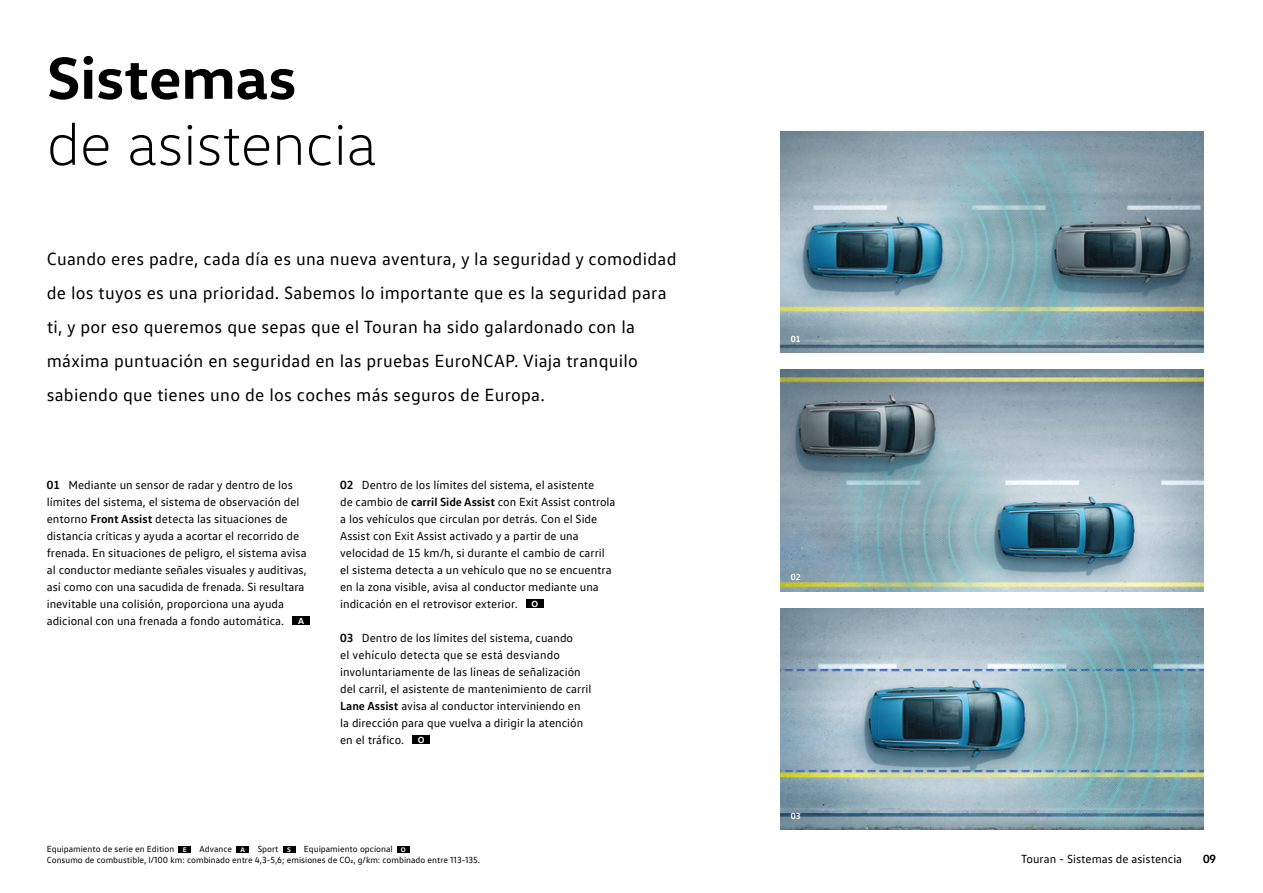
<style>
.page{position:relative;width:1263px;height:893px;background:#fff}
.page>*{position:absolute;margin:0;border:0;box-sizing:border-box;transform-origin:0 0}
.t1{font:300 60px "VW Head";color:#000}
.t2{font:700 60px "VW Head";color:#000}
.t3{font:18px/34px "VW Text";letter-spacing:.015em;color:#000}
.t4{font:12px/17px "VW Text";color:#000}
.t5{font:700 12px "VW Text";color:#000}
.t6{font:9px/10.8px "VW Text";color:#000}
.t7{font:700 9px "VW Text";color:#fff}
.s1{font-weight:700}
.s2{font-family:"VW Head";font-weight:700;font-size:9px;color:#fff}
.s3{font-family:"VW Head";font-weight:700;font-size:6.75px;color:#fff}
</style>
<div class="page">
<img style="left:780px;top:608px;width:423px;height:221px">
<img style="left:780px;top:370px;width:423px;height:221px">
<img style="left:780px;top:132px;width:423px;height:221px">
<div style="left:293px;top:617px;width:17px;height:8px;background:#000"></div>
<div style="left:526px;top:600px;width:17px;height:8px;background:#000"></div>
<div style="left:413px;top:736px;width:17px;height:8px;background:#000"></div>
<div style="left:179px;top:846px;width:12px;height:6px;background:#000"></div>
<div style="left:236px;top:846px;width:13px;height:6px;background:#000"></div>
<div style="left:283px;top:846px;width:12px;height:6px;background:#000"></div>
<div style="left:397px;top:846px;width:13px;height:6px;background:#000"></div>
<h1 class="t2" style="left:47px;top:39px;width:251px">Sistemas</h1>
<h1 class="t1" style="left:47px;top:109px;width:331px">de asistencia</h1>
<p class="t3" style="left:47px;top:241px;width:631px">Cuando eres padre, cada día es una nueva aventura, y la seguridad y comodidad de los tuyos es una prioridad. Sabemos lo importante que es la seguridad para ti, y por eso queremos que sepas que el Touran ha sido galardonado con la máxima puntuación en seguridad en las pruebas EuroNCAP. Viaja tranquilo sabiendo que tienes uno de los coches más seguros de Europa.</p>
<p class="t7" style="left:791px;top:333px;width:11px">01</p>
<p class="t4" style="left:47px;top:476px;width:261px"><span class="s1">01</span> Mediante un sensor de radar y dentro de los límites del sistema, el sistema de observación del entorno <span class="s1">Front Assist</span> detecta las situaciones de distancia críticas y ayuda a acortar el recorrido de frenada. En situaciones de peligro, el sistema avisa al conductor mediante señales visuales y auditivas, así como con una sacudida de frenada. Si resultara inevitable una colisión, proporciona una ayuda adicional con una frenada a fondo automática. <span class="s2">A</span></p>
<p class="t4" style="left:340px;top:476px;width:277px"><span class="s1">02</span> Dentro de los límites del sistema, el asistente<br>de cambio de <span class="s1">carril Side Assist</span> con Exit Assist controla a los vehículos que circulan por detrás. Con el Side Assist con Exit Assist activado y a partir de una velocidad de 15 km/h, si durante el cambio de carril el sistema detecta a un vehículo que no se encuentra en la zona visible, avisa al conductor mediante una indicación en el retrovisor exterior. <span class="s2">O</span></p>
<p class="t4" style="left:340px;top:629px;width:253px"><span class="s1">03</span> Dentro de los límites del sistema, cuando<br>el vehículo detecta que se está desviando involuntariamente de las líneas de señalización del carril, el asistente de mantenimiento de carril <span class="s1">Lane Assist</span> avisa al conductor interviniendo en la dirección para que vuelva a dirigir la atención en el tráfico. <span class="s2">O</span></p>
<p class="t7" style="left:791px;top:571px;width:11px">02</p>
<p class="t7" style="left:791px;top:810px;width:11px">03</p>
<p class="t6" style="left:47px;top:844px;width:435px;text-indent:257px">Equipamiento opcional <span class="s3">O<br></span>Consumo de combustible, l/100 km: combinado entre 4,3-5,6; emisiones de CO2, g/km: combinado entre 113-135.</p>
<p class="t4" style="left:1021px;top:850px;width:163px">Touran - Sistemas de asistencia</p>
<p class="t6" style="left:47px;top:844px;width:142px">Equipamiento de serie en Edition <span class="s3">E</span></p>
<p class="t6" style="left:200px;top:844px;width:47px">Advance <span class="s3">A</span></p>
<p class="t6" style="left:258px;top:844px;width:35px">Sport <span class="s3">S</span></p>
<p class="t5" style="left:1203px;top:851px;width:15px">09</p>
</div>
